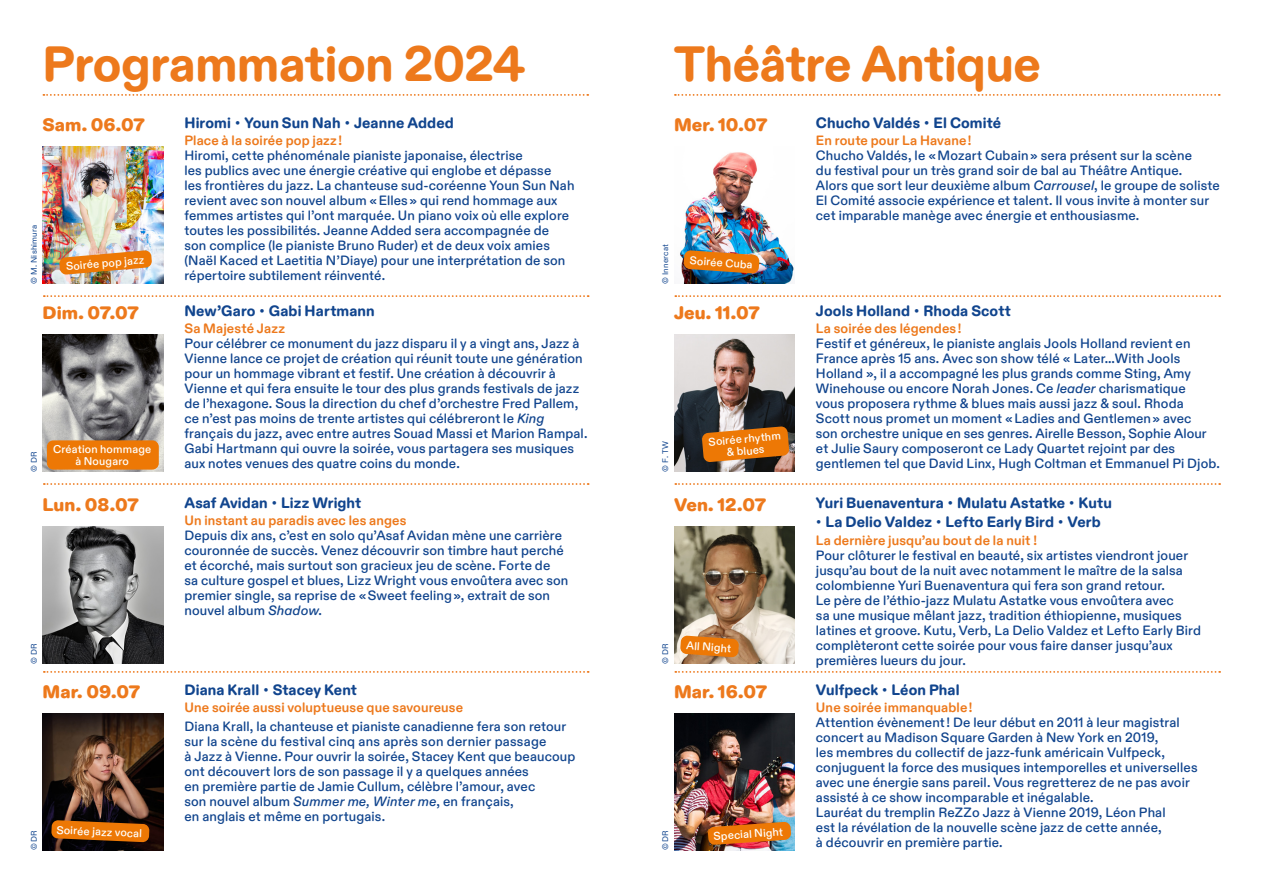
<style>
.page{position:relative;width:1263px;height:893px;background:#fff}
.page>*{position:absolute;margin:0;border:0;box-sizing:border-box;transform-origin:0 0}
.t1{font:800 49.5px "ABC Diatype Rounded";letter-spacing:-.01em;color:#ed791c}
.t2{font:900 18px "ABC Diatype Rounded";color:#ed791c;scale:1.04 1}
.t3{font:800 15px "ABC Diatype Rounded";letter-spacing:.01em;color:#11458e}
.t4{font:500 13.5px/15px "ABC Diatype Rounded";letter-spacing:.01em;color:#11458e}
.t5{font:700 13.5px "ABC Diatype Rounded";letter-spacing:.01em;color:#ed791c}
.t6{font:500 11.25px "ABC Diatype Rounded";letter-spacing:.015em;color:#fff}
.t7{font:8.1px "ABC Diatype Rounded";letter-spacing:.025em;color:#11458e}
.s1{font-weight:300}
.s2{font-style:italic}
</style>
<div class="page">
<svg style="left:43px;top:94px;width:545px;height:2px"></svg>
<svg style="left:675px;top:94px;width:545px;height:2px"></svg>
<img style="left:43px;top:147px;width:120px;height:137px">
<img style="left:680px;top:152px;width:114px;height:132px">
<svg style="left:44px;top:295px;width:545px;height:2px"></svg>
<svg style="left:675px;top:295px;width:545px;height:2px"></svg>
<svg style="left:44px;top:483px;width:545px;height:2px"></svg>
<svg style="left:675px;top:483px;width:545px;height:2px"></svg>
<svg style="left:44px;top:671px;width:545px;height:2px"></svg>
<svg style="left:675px;top:671px;width:545px;height:2px"></svg>
<img style="left:43px;top:334px;width:120px;height:137px">
<img style="left:674px;top:334px;width:121px;height:137px">
<img style="left:43px;top:526px;width:120px;height:137px">
<img style="left:674px;top:526px;width:121px;height:137px">
<img style="left:674px;top:713px;width:121px;height:137px">
<img style="left:43px;top:713px;width:120px;height:137px">
<svg style="left:59px;top:250px;width:93px;height:25px"></svg>
<svg style="left:51px;top:820px;width:98px;height:22px"></svg>
<svg style="left:708px;top:822px;width:83px;height:23px"></svg>
<svg style="left:680px;top:635px;width:59px;height:22px"></svg>
<svg style="left:683px;top:250px;width:76px;height:24px"></svg>
<svg style="left:702px;top:426px;width:87px;height:36px"></svg>
<div style="left:47px;top:440px;width:112px;height:30px;background:#ed7805;border-radius:6px"></div>
<h1 class="t1" style="left:43px;top:34px;width:484px">Programmation 2024</h1>
<h1 class="t1" style="left:674px;top:34px;width:368px">Théâtre Antique</h1>
<h2 class="t2" style="left:43px;top:114px;width:100px">Sam. 06.07</h2>
<p class="t3" style="left:184px;top:114px;width:271px">Hiromi <span class="s1">•</span> Youn Sun Nah <span class="s1">•</span> Jeanne Added</p>
<h2 class="t2" style="left:674px;top:114px;width:92px">Mer. 10.07</h2>
<p class="t5" style="left:184px;top:133px;width:159px">Place à la soirée pop jazz !</p>
<p class="t4" style="left:184px;top:148px;width:392px">Hiromi, cette phénoménale pianiste japonaise, électrise<br>les publics avec une énergie créative qui englobe et dépasse<br>les frontières du jazz. La chanteuse sud-coréenne Youn Sun Nah revient avec son nouvel album « Elles » qui rend hommage aux femmes artistes qui lʼont marquée. Un piano voix où elle explore toutes les possibilités. Jeanne Added sera accompagnée de<br>son complice (le pianiste Bruno Ruder) et de deux voix amies (Naël Kaced et Laetitia NʼDiaye) pour une interprétation de son répertoire subtilement réinventé.</p>
<p class="t3" style="left:816px;top:114px;width:187px">Chucho Valdés <span class="s1">•</span> El Comité</p>
<p class="t5" style="left:816px;top:133px;width:157px">En route pour La Havane !</p>
<p class="t4" style="left:816px;top:148px;width:405px">Chucho Valdés, le « Mozart Cubain » sera présent sur la scène<br>du festival pour un très grand soir de bal au Théâtre Antique.<br>Alors que sort leur deuxième album <span class="s2">Carrousel</span>, le groupe de soliste El Comité associe expérience et talent. Il vous invite à monter sur cet imparable manège avec énergie et enthousiasme.</p>
<p class="t7" style="left:29px;top:284px;width:61px;rotate:-90deg">© M. Nishimura</p>
<p class="t7" style="left:661px;top:284px;width:41px;rotate:-90deg">© Innercat</p>
<p class="t6" style="left:690px;top:254px;width:65px;rotate:4deg">Soirée Cuba</p>
<p class="t6" style="left:65px;top:260px;width:80px;rotate:-5deg">Soirée pop jazz</p>
<p class="t3" style="left:184px;top:302px;width:192px">NewʼGaro <span class="s1">•</span> Gabi Hartmann</p>
<p class="t5" style="left:184px;top:320px;width:102px">Sa Majesté Jazz</p>
<p class="t4" style="left:184px;top:336px;width:404px">Pour célébrer ce monument du jazz disparu il y a vingt ans, Jazz à Vienne lance ce projet de création qui réunit toute une génération pour un hommage vibrant et festif. Une création à découvrir à Vienne et qui fera ensuite le tour des plus grands festivals de jazz de lʼhexagone. Sous la direction du chef dʼorchestre Fred Pallem, ce nʼest pas moins de trente artistes qui célébreront le <span class="s2">King </span>français du jazz, avec entre autres Souad Massi et Marion Rampal.<br>Gabi Hartmann qui ouvre la soirée, vous partagera ses musiques aux notes venues des quatre coins du monde.</p>
<h2 class="t2" style="left:43px;top:302px;width:94px">Dim. 07.07</h2>
<h2 class="t2" style="left:674px;top:302px;width:84px">Jeu. 11.07</h2>
<p class="t6" style="left:708px;top:435px;width:74px;rotate:-5deg">Soirée rhythm</p>
<p class="t7" style="left:29px;top:471px;width:22px;rotate:-90deg">© DR</p>
<p class="t7" style="left:661px;top:471px;width:32px;rotate:-90deg">© F. TW</p>
<p class="t6" style="left:53px;top:443px;width:100px">Création hommage</p>
<p class="t6" style="left:726px;top:446px;width:39px;rotate:-5deg">&amp; blues</p>
<p class="t6" style="left:75px;top:455px;width:55px">à Nougaro</p>
<p class="t3" style="left:184px;top:494px;width:178px">Asaf Avidan <span class="s1">•</span> Lizz Wright</p>
<p class="t5" style="left:184px;top:512px;width:223px">Un instant au paradis avec les anges</p>
<p class="t4" style="left:184px;top:528px;width:385px">Depuis dix ans, cʼest en solo quʼAsaf Avidan mène une carrière couronnée de succès. Venez découvrir son timbre haut perché et écorché, mais surtout son gracieux jeu de scène. Forte de<br>sa culture gospel et blues, Lizz Wright vous envoûtera avec son premier single, sa reprise de « Sweet feeling », extrait de son nouvel album <span class="s2">Shadow</span>.</p>
<h2 class="t2" style="left:43px;top:494px;width:94px">Lun. 08.07</h2>
<h2 class="t2" style="left:674px;top:494px;width:90px">Ven. 12.07</h2>
<p class="t7" style="left:29px;top:663px;width:22px;rotate:-90deg">© DR</p>
<p class="t7" style="left:661px;top:663px;width:22px;rotate:-90deg">© DR</p>
<p class="t6" style="left:687px;top:639px;width:46px;rotate:4deg">All Night</p>
<p class="t3" style="left:184px;top:681px;width:174px">Diana Krall <span class="s1">•</span> Stacey Kent</p>
<p class="t5" style="left:184px;top:699px;width:280px">Une soirée aussi voluptueuse que savoureuse</p>
<p class="t4" style="left:184px;top:719px;width:392px">Diana Krall, la chanteuse et pianiste canadienne fera son retour sur la scène du festival cinq ans après son dernier passage<br>à Jazz à Vienne. Pour ouvrir la soirée, Stacey Kent que beaucoup ont découvert lors de son passage il y a quelques années<br>en première partie de Jamie Cullum, célèbre lʼamour, avec<br>son nouvel album <span class="s2">Summer me, Winter me</span>, en français,<br>en anglais et même en portugais.</p>
<h2 class="t2" style="left:43px;top:681px;width:95px">Mar. 09.07</h2>
<h2 class="t2" style="left:674px;top:681px;width:91px">Mar. 16.07</h2>
<p class="t6" style="left:57px;top:823px;width:87px;rotate:2deg">Soirée jazz vocal</p>
<p class="t6" style="left:713px;top:830px;width:71px;rotate:-4deg">Special Night</p>
<p class="t7" style="left:29px;top:850px;width:22px;rotate:-90deg">© DR</p>
<p class="t7" style="left:661px;top:850px;width:22px;rotate:-90deg">© DR</p>
<p class="t3" style="left:816px;top:302px;width:197px">Jools Holland <span class="s1">•</span> Rhoda Scott</p>
<p class="t5" style="left:816px;top:320px;width:147px">La soirée des légendes !</p>
<p class="t4" style="left:816px;top:336px;width:405px">Festif et généreux, le pianiste anglais Jools Holland revient en France après 15 ans. Avec son show télé « Later…With Jools Holland », il a accompagné les plus grands comme Sting, Amy Winehouse ou encore Norah Jones. Ce <span class="s2">leader</span> charismatique<br>vous proposera rythme &amp; blues mais aussi jazz &amp; soul. Rhoda Scott nous promet un moment « Ladies and Gentlemen » avec<br>son orchestre unique en ses genres. Airelle Besson, Sophie Alour et Julie Saury composeront ce Lady Quartet rejoint par des gentlemen tel que David Linx, Hugh Coltman et Emmanuel Pi Djob.</p>
<p class="t3" style="left:816px;top:494px;width:297px">Yuri Buenaventura <span class="s1">•</span> Mulatu Astatke <span class="s1">•</span> Kutu</p>
<p class="t3" style="left:816px;top:513px;width:286px"><span class="s1">•</span> La Delio Valdez <span class="s1">•</span> Lefto Early Bird <span class="s1">•</span> Verb</p>
<p class="t5" style="left:816px;top:532px;width:222px">La dernière jusquʼau bout de la nuit !</p>
<p class="t4" style="left:816px;top:548px;width:387px">Pour clôturer le festival en beauté, six artistes viendront jouer jusquʼau bout de la nuit avec notamment le maître de la salsa colombienne Yuri Buenaventura qui fera son grand retour.<br>Le père de l’éthio-jazz Mulatu Astatke vous envoûtera avec<br>sa une musique mêlant jazz, tradition éthiopienne, musiques latines et groove. Kutu, Verb, La Delio Valdez et Lefto Early Bird complèteront cette soirée pour vous faire danser jusquʼaux premières lueurs du jour.</p>
<p class="t3" style="left:816px;top:681px;width:145px">Vulfpeck <span class="s1">•</span> Léon Phal</p>
<p class="t5" style="left:816px;top:699px;width:158px">Une soirée immanquable !</p>
<p class="t4" style="left:816px;top:715px;width:383px">Attention évènement ! De leur début en 2011 à leur magistral concert au Madison Square Garden à New York en 2019,<br>les membres du collectif de jazz-funk américain Vulfpeck, conjuguent la force des musiques intemporelles et universelles avec une énergie sans pareil. Vous regretterez de ne pas avoir assisté à ce show incomparable et inégalable.<br>Lauréat du tremplin ReZZo Jazz à Vienne 2019, Léon Phal<br>est la révélation de la nouvelle scène jazz de cette année,<br>à découvrir en première partie.</p>
</div>
